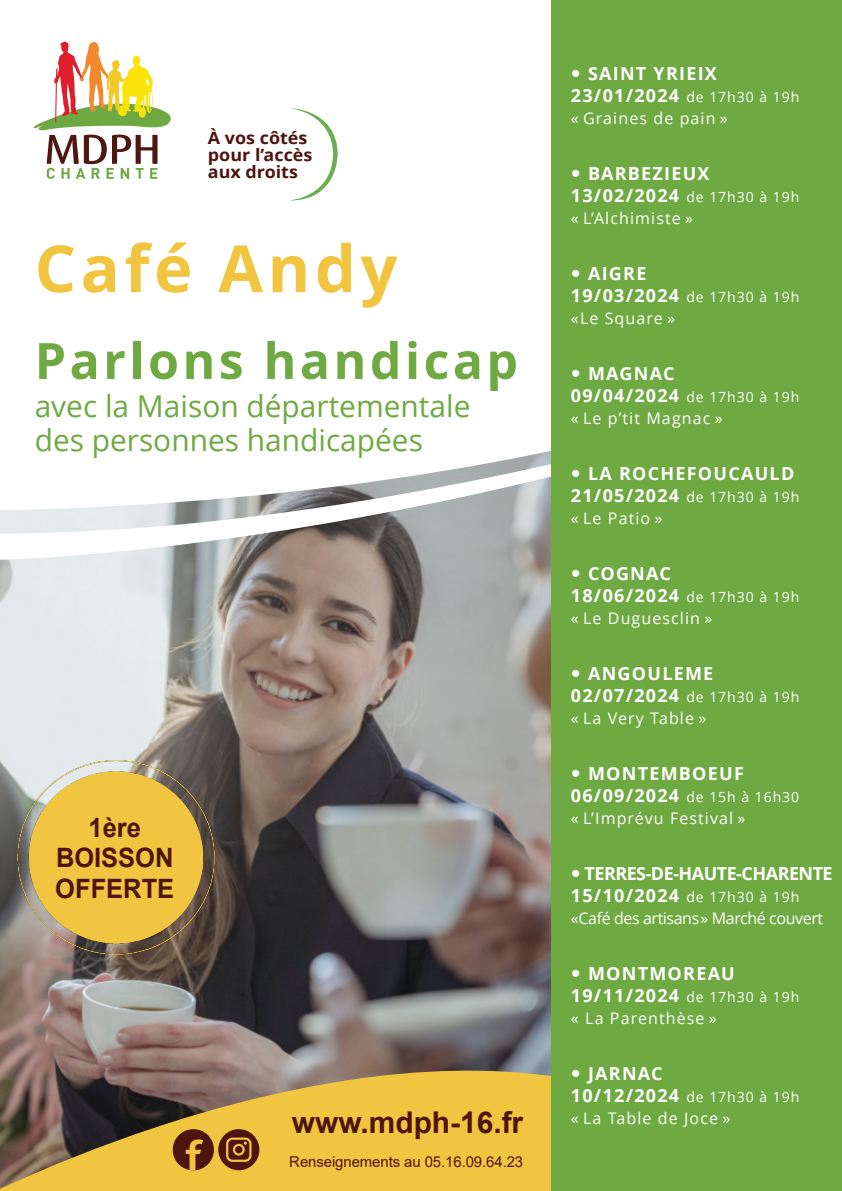
<style>
.page{position:relative;width:842px;height:1191px;background:#fff}
.page>*{position:absolute;margin:0;border:0;box-sizing:border-box;transform-origin:0 0}
.t1{font:700 65px "Open Sans";letter-spacing:.07em;color:#f1c53f}
.t2{font:700 50px "Open Sans";letter-spacing:.07em;color:#6ea941}
.t3{font:30px/34.3px "Open Sans";color:#6ea941}
.t4{font:700 30px "Arial";color:#4e1510}
.t5{font:700 26.7px/30.6px "Arial";color:#4e1510;text-align:center;scale:.96 1}
.t6{font:700 18px "Open Sans";letter-spacing:.07em;color:#fff}
.t7{font:700 18px "Open Sans";letter-spacing:-.03em;color:#fff}
.t8{font:700 16.9px/16.9px "Open Sans";color:#4e1510;scale:1.06 1}
.t9{font:16px "Open Sans";letter-spacing:.07em;color:#fff}
.t10{font:16px "Open Sans";letter-spacing:-.025em;color:#fff}
.t11{font:15px "Arial";letter-spacing:-.005em;color:#4e1510}
.t12{font:14px "Open Sans";letter-spacing:.07em;color:#fff}
.s1{font-weight:700;font-size:18px}
</style>
<div class="page">
<img style="left:0;top:560px;width:551px;height:475px">
<svg style="left:0;top:1035px;width:551px;height:156px;background:#b5964e"></svg>
<svg style="left:0;top:451px;width:551px;height:109px"></svg>
<div style="left:551px;top:0;width:291px;height:1191px;background:#6ea941"></div>
<div style="left:218px;top:1129px;width:41px;height:41px;background:#4e1510;border-radius:50%"></div>
<svg style="left:226px;top:1137px;width:26px;height:25px"></svg>
<div style="left:173px;top:1129px;width:41px;height:41px;background:#4e1510;border-radius:21px"></div>
<svg style="left:186px;top:1139px;width:17px;height:31px"></svg>
<svg style="left:33px;top:41px;width:138px;height:138px"></svg>
<svg style="left:290px;top:108px;width:48px;height:93px"></svg>
<img style="left:18px;top:760px;width:196px;height:194px">
<p class="t8" style="left:208px;top:132px;width:100px">À vos côtés pour l’accès aux droits</p>
<h1 class="t1" style="left:35px;top:242px;width:364px">Café Andy</h1>
<h2 class="t2" style="left:35px;top:341px;width:485px">Parlons handicap</h2>
<h3 class="t3" style="left:35px;top:392px;width:437px">avec la Maison départementale des personnes handicapées</h3>
<h3 class="t5" style="left:55px;top:814px;width:125px">1ère<br>BOISSON<br>OFFERTE</h3>
<h3 class="t4" style="left:292px;top:1111px;width:233px">www.mdph-16.fr</h3>
<p class="t11" style="left:289px;top:1156px;width:235px">Renseignements au 05.16.09.64.23</p>
<p class="t6" style="left:571px;top:66px;width:147px">● SAINT YRIEIX</p>
<p class="t12" style="left:571px;top:91px;width:230px"><span class="s1">23/01/2024</span> de 17h30 à 19h</p>
<p class="t9" style="left:571px;top:112px;width:158px">« Graines de pain »</p>
<p class="t6" style="left:571px;top:166px;width:140px">● BARBEZIEUX</p>
<p class="t12" style="left:571px;top:191px;width:230px"><span class="s1">13/02/2024</span> de 17h30 à 19h</p>
<p class="t9" style="left:571px;top:212px;width:124px">« L’Alchimiste »</p>
<p class="t6" style="left:571px;top:266px;width:77px">● AIGRE</p>
<p class="t12" style="left:571px;top:291px;width:230px"><span class="s1">19/03/2024</span> de 17h30 à 19h</p>
<p class="t9" style="left:571px;top:312px;width:106px">«Le Square »</p>
<p class="t6" style="left:571px;top:366px;width:105px">● MAGNAC</p>
<p class="t12" style="left:571px;top:391px;width:230px"><span class="s1">09/04/2024</span> de 17h30 à 19h</p>
<p class="t9" style="left:571px;top:412px;width:153px">« Le p’tit Magnac »</p>
<p class="t6" style="left:571px;top:466px;width:225px">● LA ROCHEFOUCAULD</p>
<p class="t12" style="left:571px;top:491px;width:230px"><span class="s1">21/05/2024</span> de 17h30 à 19h</p>
<p class="t9" style="left:571px;top:512px;width:93px">« Le Patio »</p>
<p class="t6" style="left:571px;top:566px;width:101px">● COGNAC</p>
<p class="t12" style="left:571px;top:591px;width:230px"><span class="s1">18/06/2024</span> de 17h30 à 19h</p>
<p class="t9" style="left:571px;top:612px;width:143px">« Le Duguesclin »</p>
<p class="t6" style="left:571px;top:666px;width:144px">● ANGOULEME</p>
<p class="t12" style="left:571px;top:691px;width:230px"><span class="s1">02/07/2024</span> de 17h30 à 19h</p>
<p class="t9" style="left:571px;top:712px;width:137px">« La Very Table »</p>
<p class="t6" style="left:571px;top:766px;width:174px">● MONTEMBOEUF</p>
<p class="t12" style="left:571px;top:791px;width:230px"><span class="s1">06/09/2024</span> de 15h à 16h30</p>
<p class="t9" style="left:571px;top:812px;width:176px">« L’Imprévu Festival »</p>
<p class="t7" style="left:571px;top:866px;width:263px">● TERRES-DE-HAUTE-CHARENTE</p>
<p class="t12" style="left:571px;top:891px;width:230px"><span class="s1">15/10/2024</span> de 17h30 à 19h</p>
<p class="t10" style="left:571px;top:912px;width:254px">«Café des artisans» Marché couvert</p>
<p class="t6" style="left:571px;top:966px;width:165px">● MONTMOREAU</p>
<p class="t12" style="left:571px;top:991px;width:230px"><span class="s1">19/11/2024</span> de 17h30 à 19h</p>
<p class="t9" style="left:571px;top:1012px;width:147px">« La Parenthèse »</p>
<p class="t6" style="left:571px;top:1066px;width:93px">● JARNAC</p>
<p class="t12" style="left:571px;top:1091px;width:230px"><span class="s1">10/12/2024</span> de 17h30 à 19h</p>
<p class="t9" style="left:571px;top:1112px;width:161px">« La Table de Joce »</p>
</div>
